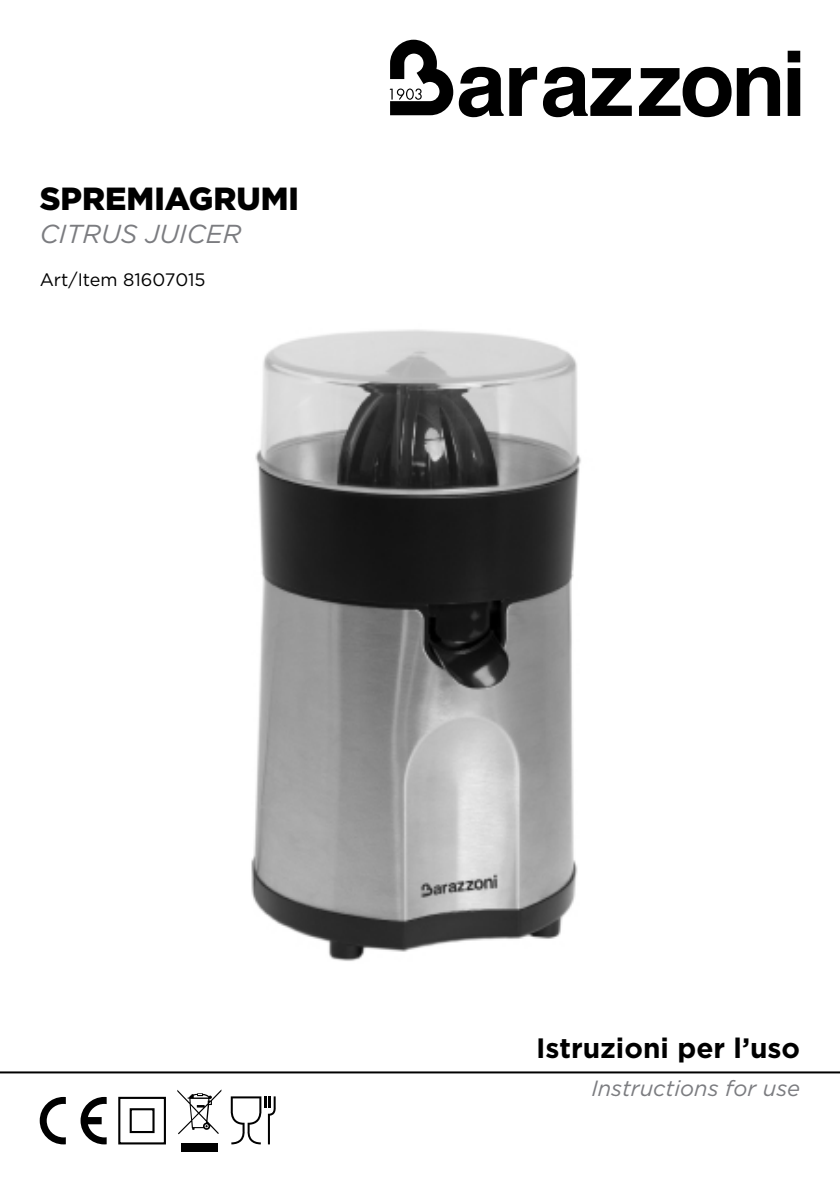
<style>
.page{position:relative;width:840px;height:1191px;background:#fff}
.page>*{position:absolute;margin:0;border:0;box-sizing:border-box;transform-origin:0 0}
.t1{font:900 32px "Gotham";color:#000}
.t2{font:700 28px "Gotham";color:#000}
.t3{font:italic 26px "Gotham";color:#7b7c80}
.t4{font:italic 22px "Gotham";color:#7b7c80}
.t5{font:18px "Gotham";color:#000}
</style>
<div class="page">
<hr style="left:0;top:1071px;width:839px;height:2px;background:#000">
<img style="left:251px;top:329px;width:330px;height:632px">
<svg style="left:509px;top:67px;width:122px;height:50px"></svg>
<svg style="left:639px;top:67px;width:140px;height:50px"></svg>
<svg style="left:787px;top:51px;width:12px;height:65px"></svg>
<svg style="left:389px;top:40px;width:114px;height:77px"></svg>
<svg style="left:40px;top:1097px;width:26px;height:47px"></svg>
<svg style="left:80px;top:1097px;width:27px;height:47px"></svg>
<svg style="left:230px;top:1096px;width:46px;height:48px"></svg>
<svg style="left:118px;top:1096px;width:48px;height:49px"></svg>
<div style="left:180px;top:1143px;width:37px;height:8px;background:#000"></div>
<svg style="left:177px;top:1090px;width:44px;height:44px"></svg>
<p class="t1" style="left:40px;top:176px;width:261px">SPREMIAGRUMI</p>
<p class="t3" style="left:40px;top:217px;width:203px">CITRUS JUICER</p>
<p class="t5" style="left:40px;top:268px;width:167px">Art/Item 81607015</p>
<p class="t2" style="left:536px;top:1029px;width:265px">Istruzioni per l’uso</p>
<p class="t4" style="left:591px;top:1074px;width:210px">Instructions for use</p>
</div>
